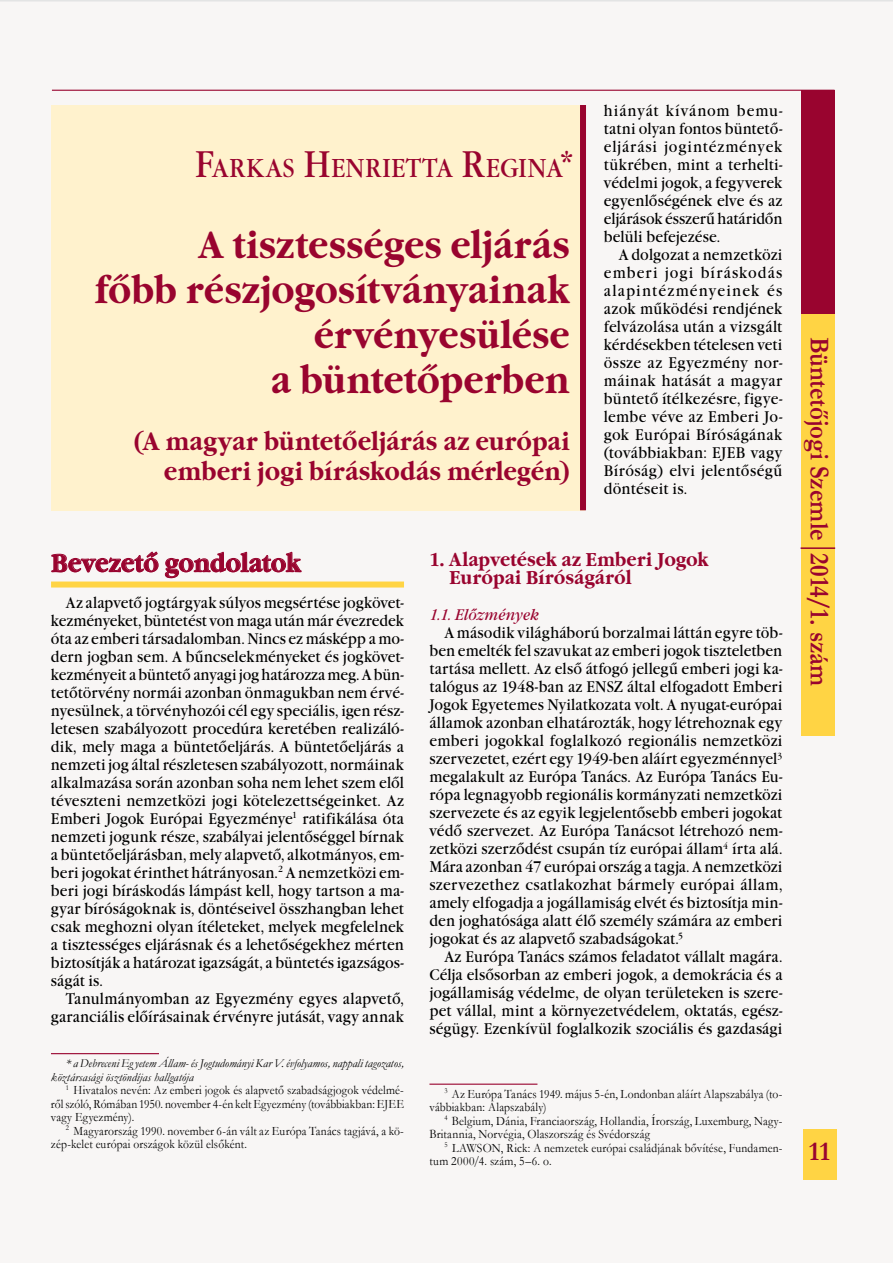
<style>
.page{position:relative;width:893px;height:1263px;background:#fff}
.page>*{position:absolute;margin:0;border:0;box-sizing:border-box;transform-origin:0 0}
.t1{font:700 38.55px/45px "Garamond PFL";letter-spacing:-.005em;color:#99042f;text-align:right;scale:.91 1}
.t2{font:700 27.3px "Garamond";letter-spacing:-.005em;color:#99042f;scale:.91 1}
.t3{font:27px "Garamond PFL";letter-spacing:.01em;color:#99042f;scale:.91 1}
.t4{font:700 27px "Garamond";color:#99042f}
.t5{font:700 25.65px/30px "Garamond PFL";color:#99042f;text-align:right;scale:.91 1}
.t6{font:700 19.2px/18px "Garamond PFL";letter-spacing:-.005em;color:#99042f;scale:.91 1}
.t7{font:16.05px/18px "Garamond PFL";letter-spacing:.01em;color:#000;text-align:justify;scale:.91 1}
.t8{font:italic 16.05px "Garamond PFL";letter-spacing:.005em;color:#99042f;scale:.91 1}
.t9{font:12.9px/13.5px "Garamond";letter-spacing:.01em;color:#000;scale:.91 1}
.t10{font:italic 12px/13.5px "Garamond";letter-spacing:.005em;color:#000}
.s1{font-size:38.55px}
</style>
<div class="page">
<div style="left:803px;top:1129px;width:34px;height:51px;background:#ffd444"></div>
<hr style="left:52px;top:90px;width:782px;height:1px;background:#99042f">
<div style="left:801px;top:312px;width:34px;height:424px;background:#ffd444"></div>
<div style="left:801px;top:91px;width:34px;height:223px;background:#99042f"></div>
<hr style="left:801px;top:547px;width:34px;height:2px;background:#99042f">
<hr style="left:429px;top:1083px;width:108px;height:2px;background:#99042f">
<svg style="left:51px;top:551px;width:108px;height:22px"></svg>
<svg style="left:165px;top:551px;width:137px;height:27px"></svg>
<hr style="left:51px;top:1053px;width:108px;height:1px;background:#99042f">
<div style="left:51px;top:581px;width:353px;height:6px;background:#ffd444"></div>
<div style="left:51px;top:105px;width:534px;height:405px;background:#fff2cd"></div>
<div style="left:580px;top:105px;width:6px;height:405px;background:#99042f"></div>
<h3 class="t3" style="left:195px;top:152px;width:418px"><span class="s1">F</span>ARKAS <span class="s1">H</span>ENRIETTA <span class="s1">R</span>EGINA<span class="s1">*</span></h3>
<h1 class="t1" style="left:94px;top:223px;width:524px">A tisztességes eljárás<br>főbb részjogosítványainak érvényesülése<br>a büntetőperben</h1>
<h3 class="t5" style="left:134px;top:426px;width:481px">(A magyar büntetőeljárás az európai emberi jogi bíráskodás mérlegén)</h3>
<p class="t7" style="left:604px;top:102px;width:198px">hiányát kívánom bemu&shy;tatni olyan fontos büntető&shy;eljárási jogintézmények tükrében, mint a terhelti&shy;védelmi jogok, a fegyverek egyenlőségének elve és az eljárások ésszerű határidőn belüli befejezése.</p>
<p class="t7" style="left:604px;top:246px;width:198px;text-indent:15px">A dolgozat a nemzetközi emberi jogi bíráskodás alapintézményeinek és azok működési rendjének felvázolása után a vizsgált kérdésekben tételesen veti össze az Egyezmény nor&shy;máinak hatását a magyar büntető ítélkezésre, figye&shy;lembe véve az Emberi Jo&shy;gok Európai Bíróságának (továbbiakban: EJEB vagy Bíróság) elvi jelentőségű döntéseit is.</p>
<h3 class="t5" style="left:51px;top:548px;width:276px">Bevezető gondolatok</h3>
<p class="t7" style="left:51px;top:593px;width:389px;text-indent:15px">Az alapvető jogtárgyak súlyos megsértése jogkövet&shy;kezményeket, büntetést von maga után már évezredek óta az emberi társadalomban. Nincs ez másképp a mo&shy;dern jogban sem. A bűncselekményeket és jogkövet&shy;kezményeit a büntető anyagi jog határozza meg. A bün&shy;tetőtörvény normái azonban önmagukban nem érvé&shy;nyesülnek, a törvényhozói cél egy speciális, igen rész&shy;letesen szabályozott procedúra keretében realizáló&shy;dik, mely maga a büntetőeljárás. A büntetőeljárás a nemzeti jog által részletesen szabályozott, normáinak alkalmazása során azonban soha nem lehet szem elől téveszteni nemzetközi jogi kötelezettségeinket. Az Emberi Jogok Európai Egyezménye<sup>1</sup> ratifikálása óta nemzeti jogunk része, szabályai jelentőséggel bírnak a büntetőeljárásban, mely alapvető, alkotmányos, em&shy;beri jogokat érinthet hátrányosan.<sup>2</sup> A nemzetközi em&shy;beri jogi bíráskodás lámpást kell, hogy tartson a ma&shy;gyar bíróságoknak is, döntéseivel összhangban lehet csak meghozni olyan ítéleteket, melyek megfelelnek a tisztességes eljárásnak és a lehetőségekhez mérten biztosítják a határozat igazságát, a büntetés igazságos&shy;ságát is.</p>
<p class="t7" style="left:51px;top:989px;width:389px;text-align:right">Tanulmányomban az Egyezmény egyes alapvető, garanciális előírásainak érvényre jutását, vagy annak</p>
<p class="t10" style="left:51px;top:1056px;width:354px;text-indent:15px">* a Debreceni Eg yetem Állam- és Jogtudományi Kar V. évfolyamos, nappali tagozatos, köztársasági ösztöndíjas hallgatója</p>
<p class="t9" style="left:51px;top:1083px;width:389px;text-align:justify;text-indent:15px"><sup>1</sup> Hivatalos nevén: Az emberi jogok és alapvető szabadságjogok védelmé&shy;ről szóló, Rómában 1950. november 4-én kelt Egyezmény (továbbiakban: EJEE vagy Egyezmény).</p>
<p class="t9" style="left:51px;top:1123px;width:389px;text-indent:15px"><sup>2</sup> Magyarország 1990. november 6-án vált az Európa Tanács tagjává, a kö&shy;zép-kelet európai országok közül elsőként.</p>
<p class="t6" style="left:449px;top:551px;width:287px;text-indent:-20px">1. Alapvetések az Emberi Jogok<br>Európai Bíróságáról</p>
<p class="t8" style="left:429px;top:606px;width:122px">1.1. Előzmények</p>
<p class="t7" style="left:429px;top:624px;width:389px;text-indent:15px">A második világháború borzalmai láttán egyre töb&shy;ben emelték fel szavukat az emberi jogok tiszteletben tartása mellett. Az első átfogó jellegű emberi jogi ka&shy;talógus az 1948-ban az ENSZ által elfogadott Emberi Jogok Egyetemes Nyilatkozata volt. A nyugat-európai államok azonban elhatározták, hogy létrehoznak egy emberi jogokkal foglalkozó regionális nemzetközi szervezetet, ezért egy 1949-ben aláírt egyezménnyel<sup>3 </sup>megalakult az Európa Tanács. Az Európa Tanács Eu&shy;rópa legnagyobb regionális kormányzati nemzetközi szervezete és az egyik legjelentősebb emberi jogokat védő szervezet. Az Európa Tanácsot létrehozó nem&shy;zetközi szerződést csupán tíz európai állam<sup>4</sup> írta alá.<br>Mára azonban 47 európai ország a tagja. A nemzetközi szervezethez csatlakozhat bármely európai állam, amely elfogadja a jogállamiság elvét és biztosítja min&shy;den joghatósága alatt élő személy számára az emberi jogokat és az alapvető szabadságokat.<sup>5</sup></p>
<p class="t7" style="left:429px;top:948px;width:389px;text-indent:15px">Az Európa Tanács számos feladatot vállalt magára.<br>Célja elsősorban az emberi jogok, a demokrácia és a jogállamiság védelme, de olyan területeken is szere&shy;pet vállal, mint a környezetvédelem, oktatás, egész&shy;ségügy. Ezenkívül foglalkozik szociális és gazdasági</p>
<p class="t9" style="left:429px;top:1086px;width:389px;text-indent:15px"><sup>3</sup> Az Európa Tanács 1949. május 5-én, Londonban aláírt Alapszabálya (to&shy;vábbiakban: Alapszabály)</p>
<p class="t9" style="left:429px;top:1113px;width:389px;text-indent:15px"><sup>4</sup> Belgium, Dánia, Franciaország, Hollandia, Írország, Luxemburg, Nagy-<br>Britannia, Norvégia, Olaszország és Svédország</p>
<p class="t9" style="left:429px;top:1140px;width:389px;text-indent:15px"><sup>5</sup> LAWSON, Rick: A nemzetek európai családjának bővítése, Fundamen&shy;tum 2000/4. szám, 5–6. o.</p>
<h2 class="t2" style="left:838px;top:337px;width:385px;rotate:90deg">Büntetőjogi Szemle 2014/1. szám</h2>
<h3 class="t4" style="left:809px;top:1133px;width:23px">11</h3>
</div>
